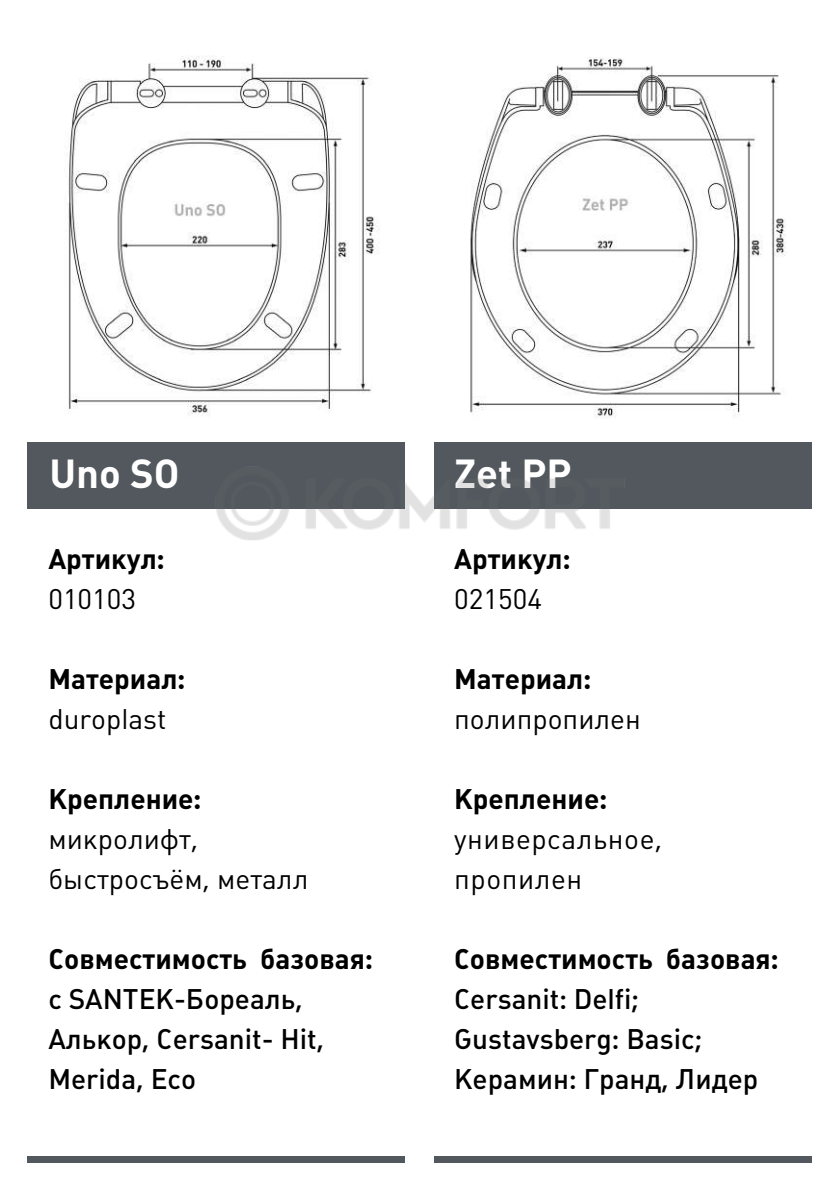
<style>
.page{position:relative;width:840px;height:1191px;background:#fff}
.page>*{position:absolute;margin:0;border:0;box-sizing:border-box;transform-origin:0 0}
.t1{font:700 40px "Plumb C";color:#fff}
.t2{font:28px/40px "Plumb Medium C";color:#000}
.t3{font:700 28px "Plumb C";color:#000}
.t4{font:28px/40px "Plumb C";color:#000}
.t5{font:28px/40px "Plumb C";letter-spacing:.02em;color:#000}
</style>
<div class="page">
<div style="left:434px;top:442px;width:377px;height:67px;background:#52585e"></div>
<div style="left:434px;top:1156px;width:377px;height:6px;background:#52585e"></div>
<img style="left:470px;top:57px;width:316px;height:361px">
<div style="left:27px;top:1156px;width:377px;height:6px;background:#52585e"></div>
<div style="left:27px;top:442px;width:377px;height:67px;background:#52585e"></div>
<img style="left:68px;top:55px;width:312px;height:360px">
<img style="left:216px;top:457px;width:394px;height:83px">
<h1 class="t1" style="left:49px;top:451px;width:132px">Uno SO</h1>
<p class="t3" style="left:48px;top:542px;width:118px">Артикул:</p>
<p class="t4" style="left:48px;top:579px;width:89px">010103</p>
<p class="t3" style="left:48px;top:662px;width:138px">Материал:</p>
<p class="t4" style="left:48px;top:699px;width:119px">duroplast</p>
<p class="t3" style="left:48px;top:782px;width:154px">Крепление:</p>
<p class="t4" style="left:48px;top:819px;width:261px">микролифт, быстросъём, металл</p>
<p class="t3" style="left:48px;top:942px;width:326px">Совместимость базовая:</p>
<p class="t2" style="left:48px;top:978px;width:277px">с SANTEK-Бореаль,<br>Алькор, Cersanit- Hit,<br>Merida, Eco</p>
<h1 class="t1" style="left:454px;top:451px;width:119px">Zet PP</h1>
<p class="t3" style="left:454px;top:542px;width:118px">Артикул:</p>
<p class="t4" style="left:454px;top:579px;width:89px">021504</p>
<p class="t3" style="left:454px;top:662px;width:138px">Материал:</p>
<p class="t4" style="left:454px;top:699px;width:188px">полипропилен</p>
<p class="t3" style="left:454px;top:782px;width:154px">Крепление:</p>
<p class="t5" style="left:454px;top:819px;width:210px">универсальное, пропилен</p>
<p class="t3" style="left:454px;top:942px;width:326px">Совместимость базовая:</p>
<p class="t2" style="left:454px;top:978px;width:305px">Cersanit: Delfi;<br>Gustavsberg: Basic;<br>Керамин: Гранд, Лидер</p>
</div>
